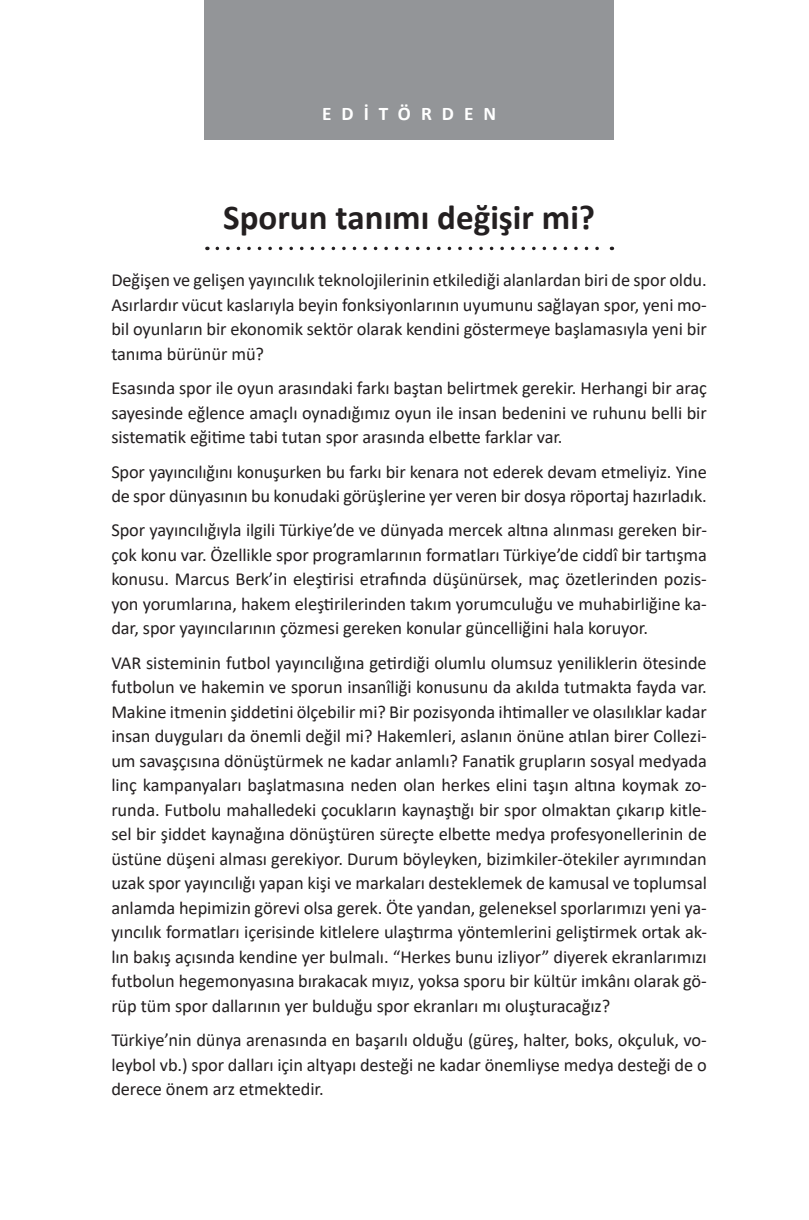
<style>
.page{position:relative;width:809px;height:1220px;background:#fff}
.page>*{position:absolute;margin:0;border:0;box-sizing:border-box;transform-origin:0 0}
.t1{font:700 35px "Calibri";color:#231f20}
.t2{font:700 19.25px "Calibri";letter-spacing:.52em;color:#fff}
.t3{font:18.38px/24.5px "Calibri";letter-spacing:-.005em;color:#231f20;text-align:justify}
</style>
<div class="page">
<div style="left:204px;top:0;width:410px;height:140px;background:#939598"></div>
<svg style="left:217px;top:247px;width:395px;height:3px"></svg>
<p class="t2" style="left:322px;top:100px;width:175px">EDİTÖRDEN</p>
<h1 class="t1" style="left:223px;top:193px;width:373px">Sporun tanımı değişir mi?</h1>
<p class="t3" style="left:111px;top:267px;width:597px">Değişen ve gelişen yayıncılık teknolojilerinin etkilediği alanlardan biri de spor oldu.<br>Asırlardır vücut kaslarıyla beyin fonksiyonlarının uyumunu sağlayan spor, yeni mo&shy;bil oyunların bir ekonomik sektör olarak kendini göstermeye başlamasıyla yeni bir tanıma bürünür mü?</p>
<p class="t3" style="left:111px;top:375px;width:597px">Esasında spor ile oyun arasındaki farkı baştan belirtmek gerekir. Herhangi bir araç sayesinde eğlence amaçlı oynadığımız oyun ile insan bedenini ve ruhunu belli bir sistematik eğitime tabi tutan spor arasında elbette farklar var.</p>
<p class="t3" style="left:111px;top:459px;width:597px">Spor yayıncılığını konuşurken bu farkı bir kenara not ederek devam etmeliyiz. Yine de spor dünyasının bu konudaki görüşlerine yer veren bir dosya röportaj hazırladık.</p>
<p class="t3" style="left:111px;top:518px;width:597px">Spor yayıncılığıyla ilgili Türkiye’de ve dünyada mercek altına alınması gereken bir&shy;çok konu var. Özellikle spor programlarının formatları Türkiye’de ciddî bir tartışma konusu. Marcus Berk’in eleştirisi etrafında düşünürsek, maç özetlerinden pozis&shy;yon yorumlarına, hakem eleştirilerinden takım yorumculuğu ve muhabirliğine ka&shy;dar, spor yayıncılarının çözmesi gereken konular güncelliğini hala koruyor.</p>
<p class="t3" style="left:111px;top:650px;width:597px">VAR sisteminin futbol yayıncılığına getirdiği olumlu olumsuz yeniliklerin ötesinde futbolun ve hakemin ve sporun insanîliği konusunu da akılda tutmakta fayda var.<br>Makine itmenin şiddetini ölçebilir mi? Bir pozisyonda ihtimaller ve olasılıklar kadar insan duyguları da önemli değil mi? Hakemleri, aslanın önüne atılan birer Collezi&shy;um savaşçısına dönüştürmek ne kadar anlamlı? Fanatik grupların sosyal medyada linç kampanyaları başlatmasına neden olan herkes elini taşın altına koymak zo&shy;runda. Futbolu mahalledeki çocukların kaynaştığı bir spor olmaktan çıkarıp kitle&shy;sel bir şiddet kaynağına dönüştüren süreçte elbette medya profesyonellerinin de üstüne düşeni alması gerekiyor. Durum böyleyken, bizimkiler-ötekiler ayrımından uzak spor yayıncılığı yapan kişi ve markaları desteklemek de kamusal ve toplumsal anlamda hepimizin görevi olsa gerek. Öte yandan, geleneksel sporlarımızı yeni ya&shy;yıncılık formatları içerisinde kitlelere ulaştırma yöntemlerini geliştirmek ortak ak&shy;lın bakış açısında kendine yer bulmalı. “Herkes bunu izliyor” diyerek ekranlarımızı futbolun hegemonyasına bırakacak mıyız, yoksa sporu bir kültür imkânı olarak gö&shy;rüp tüm spor dallarının yer bulduğu spor ekranları mı oluşturacağız?</p>
<p class="t3" style="left:111px;top:1027px;width:597px">Türkiye’nin dünya arenasında en başarılı olduğu (güreş, halter, boks, okçuluk, vo&shy;leybol vb.) spor dalları için altyapı desteği ne kadar önemliyse medya desteği de o derece önem arz etmektedir.</p>
</div>
